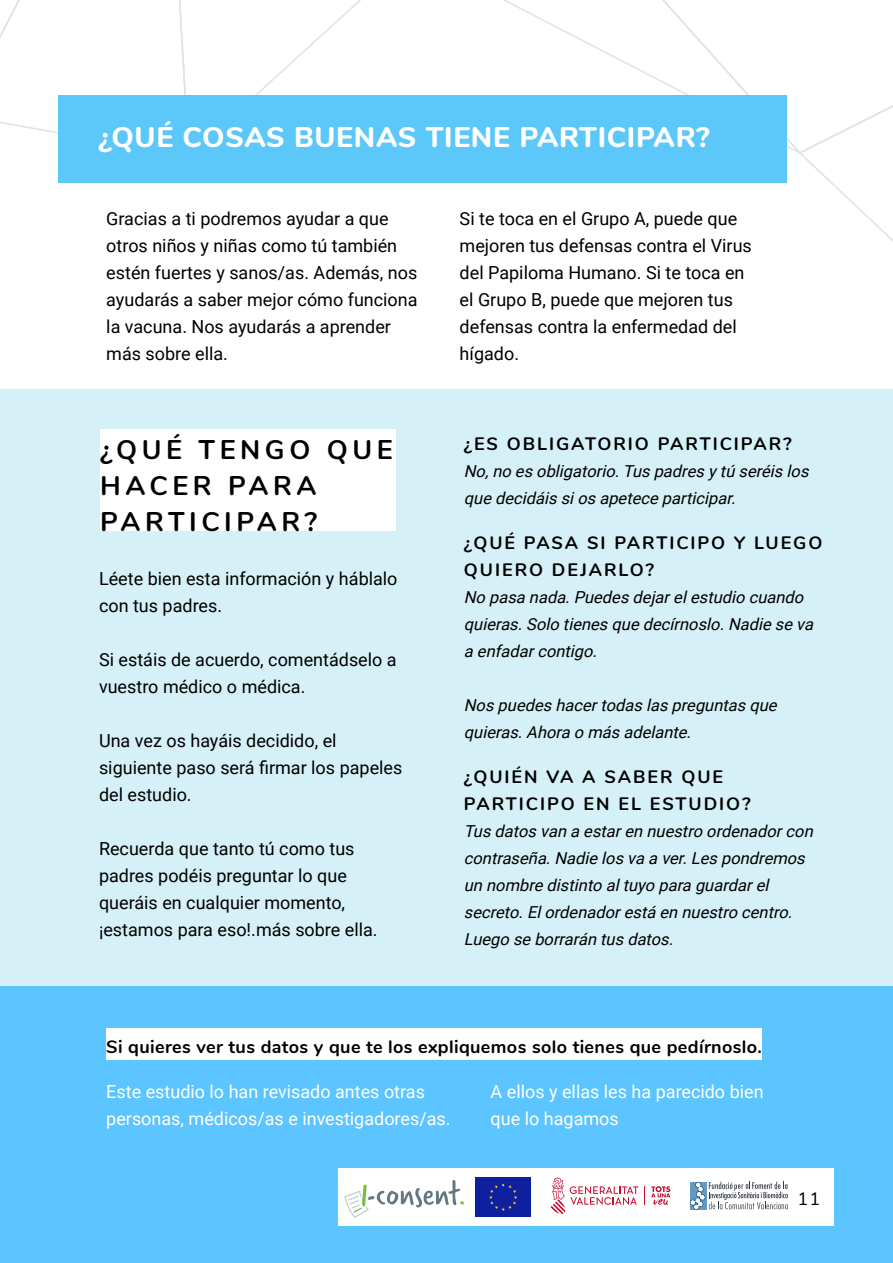
<style>
.page{position:relative;width:893px;height:1263px;background:#fff}
.page>*{position:absolute;margin:0;border:0;box-sizing:border-box;transform-origin:0 0}
.t1{font:800 28.5px "Nunito";letter-spacing:.025em;color:#fff}
.t2{font:700 27px/36px "Nunito";letter-spacing:.17em;color:#000}
.t3{font:18px/27px "Roboto";color:#000}
.t4{font:18px/27px "Roboto";color:#fff}
.t5{font:700 18px/27px "Nunito";letter-spacing:.095em;color:#000}
.t6{font:700 18px "Nunito";letter-spacing:.02em;color:#000}
.t7{font:18px "Nunito";color:#000}
.t8{font:italic 16.5px/27px "Roboto";color:#000}
</style>
<div class="page">
<svg style="left:800px;top:154px;width:93px;height:88px"></svg>
<svg style="left:413px;top:0;width:388px;height:154px"></svg>
<svg style="left:0;top:0;width:413px;height:134px"></svg>
<div style="left:0;top:389px;width:893px;height:597px;background:#d6f0f7"></div>
<div style="left:0;top:986px;width:893px;height:277px;background:#5cc4ff"></div>
<div style="left:338px;top:1168px;width:496px;height:58px;background:#fff"></div>
<svg style="left:690px;top:1181px;width:98px;height:29px"></svg>
<svg style="left:551px;top:1177px;width:87px;height:37px"></svg>
<svg style="left:651px;top:1186px;width:19px;height:19px"></svg>
<div style="left:475px;top:1177px;width:56px;height:40px;background:#0e1f9f"></div>
<svg style="left:489px;top:1183px;width:28px;height:28px"></svg>
<svg style="left:344px;top:1180px;width:120px;height:38px"></svg>
<div style="left:100px;top:429px;width:296px;height:102px;background:#fff"></div>
<div style="left:106px;top:1028px;width:656px;height:32px;background:#fff"></div>
<div style="left:58px;top:96px;width:729px;height:87px;background:#5cc7f9"></div>
<h1 class="t1" style="left:98px;top:116px;width:613px">¿QUÉ COSAS BUENAS TIENE PARTICIPAR?</h1>
<p class="t3" style="left:106px;top:204px;width:313px">Gracias a ti podremos ayudar a que otros niños y niñas como tú también estén fuertes y sanos/as. Además, nos ayudarás a saber mejor cómo funciona la vacuna. Nos ayudarás a aprender más sobre ella.</p>
<h2 class="t2" style="left:100px;top:430px;width:294px">¿QUÉ TENGO QUE<br>HACER PARA<br>PARTICIPAR?</h2>
<p class="t3" style="left:99px;top:564px;width:300px">Léete bien esta información y háblalo con tus padres.</p>
<p class="t3" style="left:99px;top:645px;width:299px">Si estáis de acuerdo, comentádselo a vuestro médico o médica.</p>
<p class="t3" style="left:99px;top:726px;width:305px">Una vez os hayáis decidido, el siguiente paso será firmar los papeles del estudio.</p>
<p class="t3" style="left:99px;top:834px;width:280px">Recuerda que tanto tú como tus padres podéis preguntar lo que queráis en cualquier momento, ¡estamos para eso!.más sobre ella.</p>
<p class="t3" style="left:460px;top:204px;width:294px">Si te toca en el Grupo A, puede que mejoren tus defensas contra el Virus del Papiloma Humano. Si te toca en el Grupo B, puede que mejoren tus defensas contra la enfermedad del hígado.</p>
<p class="t5" style="left:464px;top:429px;width:329px">¿ES OBLIGATORIO PARTICIPAR?</p>
<p class="t8" style="left:464px;top:457px;width:351px">No,no esobligatorio.Tuspadresytú seréislos que decidáissiosapetece participar.</p>
<p class="t5" style="left:464px;top:528px;width:360px">¿QUÉ PASA SI PARTICIPO Y LUEGO<br>QUIERO DEJARLO?</p>
<p class="t8" style="left:464px;top:583px;width:355px">No pasa nada.Puedesdejarelestudio cuando quieras.Solo tienesque decírnoslo.Nadie se va a enfadarcontigo.</p>
<p class="t8" style="left:464px;top:691px;width:319px">Nospuedeshacertodaslaspreguntasque quieras.Ahora o másadelante.</p>
<p class="t5" style="left:464px;top:762px;width:288px">¿QUIÉN VA A SABER QUE<br>PARTICIPO EN EL ESTUDIO?</p>
<p class="t8" style="left:464px;top:817px;width:355px">Tusdatosvan a estaren nuestro ordenadorcon contraseña.Nadie losva a ver.Lespondremos un nombre distinto altuyo para guardarel secreto.Elordenadorestá en nuestro centro.<br>Luego se borrarán tusdatos.</p>
<p class="t6" style="left:106px;top:1033px;width:657px">Si quieres ver tus datos y que te los expliquemos solo tienes que pedírnoslo.</p>
<p class="t4" style="left:106px;top:1077px;width:346px">Este estudio lo han revisado antes otras personas, médicos/as e investigadores/as.</p>
<p class="t4" style="left:491px;top:1077px;width:275px">A ellos y ellas les ha parecido bien que lo hagamos</p>
<p class="t7" style="left:798px;top:1185px;width:24px">11</p>
</div>
